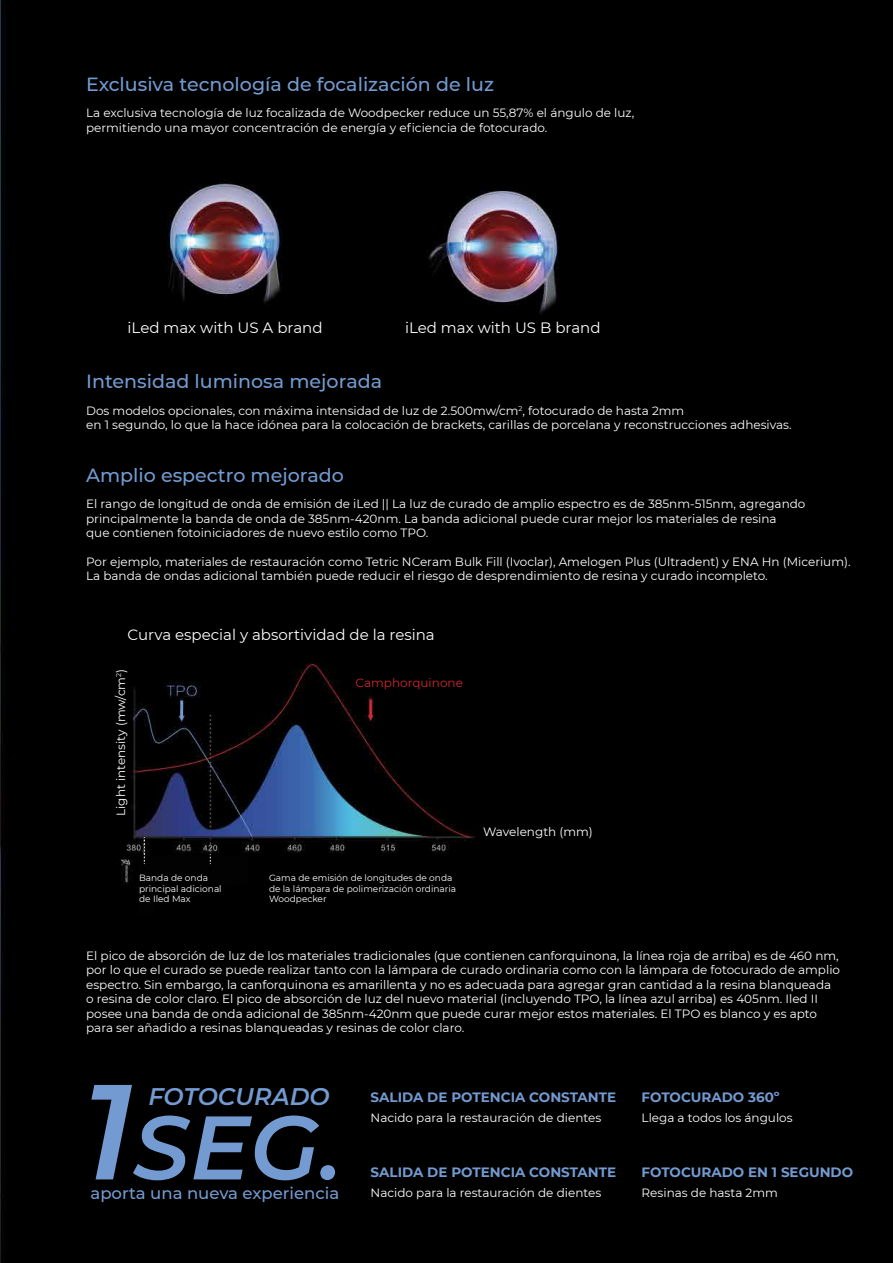
<style>
.page{position:relative;width:893px;height:1263px;background:#000}
.page>*{position:absolute;margin:0;border:0;box-sizing:border-box;transform-origin:0 0}
.t1{font:italic 600 90px "Montserrat";color:#739bd1}
.t2{font:italic 600 24px "Montserrat";color:#739bd1}
.t3{font:500 19.05px "Montserrat";color:#739bd1}
.t4{font:500 16.5px "Montserrat";color:#739bd1}
.t5{font:15px "Montserrat";color:#fff}
.t6{font:700 13.5px "Montserrat";color:#739bd1}
.t7{font:12px/14.4px "Montserrat";color:#fff}
.t8{font:12px "Montserrat";color:#d1282c}
.t9{font:9px/10.8px "Montserrat";color:#fff}
.s1{font-size:135px}
</style>
<div class="page">
<div style="left:137px;top:837px;width:111px;height:78px;background:#020203"></div>
<h3 class="t3" style="left:86px;top:70px;width:409px">Exclusiva tecnología de focalización de luz</h3>
<p class="t7" style="left:86px;top:105px;width:550px">La exclusiva tecnología de luz focalizada de Woodpecker reduce un 55,87% el ángulo de luz, permitiendo una mayor concentración de energía y eficiencia de fotocurado.</p>
<p class="t5" style="left:128px;top:318px;width:196px">iLed max with US A brand</p>
<h3 class="t3" style="left:86px;top:368px;width:297px">Intensidad luminosa mejorada</h3>
<p class="t5" style="left:405px;top:318px;width:197px">iLed max with US B brand</p>
<p class="t7" style="left:86px;top:403px;width:707px">Dos modelos opcionales, con máxima intensidad de luz de 2.500mw/cm<sup>2</sup>, fotocurado de hasta 2mm<br>en 1 segundo, lo que la hace idónea para la colocación de brackets, carillas de porcelana y reconstrucciones adhesivas.</p>
<h3 class="t3" style="left:86px;top:462px;width:259px">Amplio espectro mejorado</h3>
<p class="t7" style="left:86px;top:496px;width:721px">El rango de longitud de onda de emisión de iLed || La luz de curado de amplio espectro es de 385nm-515nm, agregando principalmente la banda de onda de 385nm-420nm. La banda adicional puede curar mejor los materiales de resina<br>que contienen fotoiniciadores de nuevo estilo como TPO.</p>
<p class="t7" style="left:86px;top:554px;width:766px">Por ejemplo, materiales de restauración como Tetric NCeram Bulk Fill (Ivoclar), Amelogen Plus (Ultradent) y ENA Hn (Micerium).<br>La banda de ondas adicional también puede reducir el riesgo de desprendimiento de resina y curado incompleto.</p>
<p class="t5" style="left:128px;top:625px;width:309px">Curva especial y absortividad de la resina</p>
<p class="t8" style="left:356px;top:674px;width:109px">Camphorquinone</p>
<p class="t7" style="left:113px;top:816px;width:148px;rotate:-90deg">Light intensity (mw/cm<sup>2</sup>)</p>
<p class="t9" style="left:139px;top:872px;width:84px">Banda de onda principal adicional de Iled Max</p>
<p class="t9" style="left:269px;top:872px;width:189px">Gama de emisión de longitudes de onda de la lámpara de polimerización ordinaria<br>Woodpecker</p>
<p class="t7" style="left:483px;top:824px;width:111px">Wavelength (mm)</p>
<p class="t7" style="left:86px;top:948px;width:755px">El pico de absorción de luz de los materiales tradicionales (que contienen canforquinona, la línea roja de arriba) es de 460 nm, por lo que el curado se puede realizar tanto con la lámpara de curado ordinaria como con la lámpara de fotocurado de amplio espectro. Sin embargo, la canforquinona es amarillenta y no es adecuada para agregar gran cantidad a la resina blanqueada o resina de color claro. El pico de absorción de luz del nuevo material (incluyendo TPO, la línea azul arriba) es 405nm. Iled II posee una banda de onda adicional de 385nm-420nm que puede curar mejor estos materiales. El TPO es blanco y es apto para ser añadido a resinas blanqueadas y resinas de color claro.</p>
<h1 class="t1" style="left:82px;top:1084px;width:262px"><span class="s1">1</span>SEG.</h1>
<h3 class="t4" style="left:91px;top:1182px;width:250px">aporta una nueva experiencia</h3>
<h2 class="t2" style="left:148px;top:1080px;width:183px">FOTOCURADO</h2>
<p class="t6" style="left:371px;top:1087px;width:247px">SALIDA DE POTENCIA CONSTANTE</p>
<p class="t7" style="left:371px;top:1110px;width:232px">Nacido para la restauración de dientes</p>
<p class="t6" style="left:371px;top:1162px;width:247px">SALIDA DE POTENCIA CONSTANTE</p>
<p class="t7" style="left:371px;top:1185px;width:232px">Nacido para la restauración de dientes</p>
<p class="t6" style="left:642px;top:1087px;width:140px">FOTOCURADO 360º</p>
<p class="t7" style="left:642px;top:1110px;width:152px">Llega a todos los ángulos</p>
<p class="t6" style="left:642px;top:1162px;width:213px">FOTOCURADO EN 1 SEGUNDO</p>
<p class="t7" style="left:642px;top:1185px;width:138px">Resinas de hasta 2mm</p>
</div>
